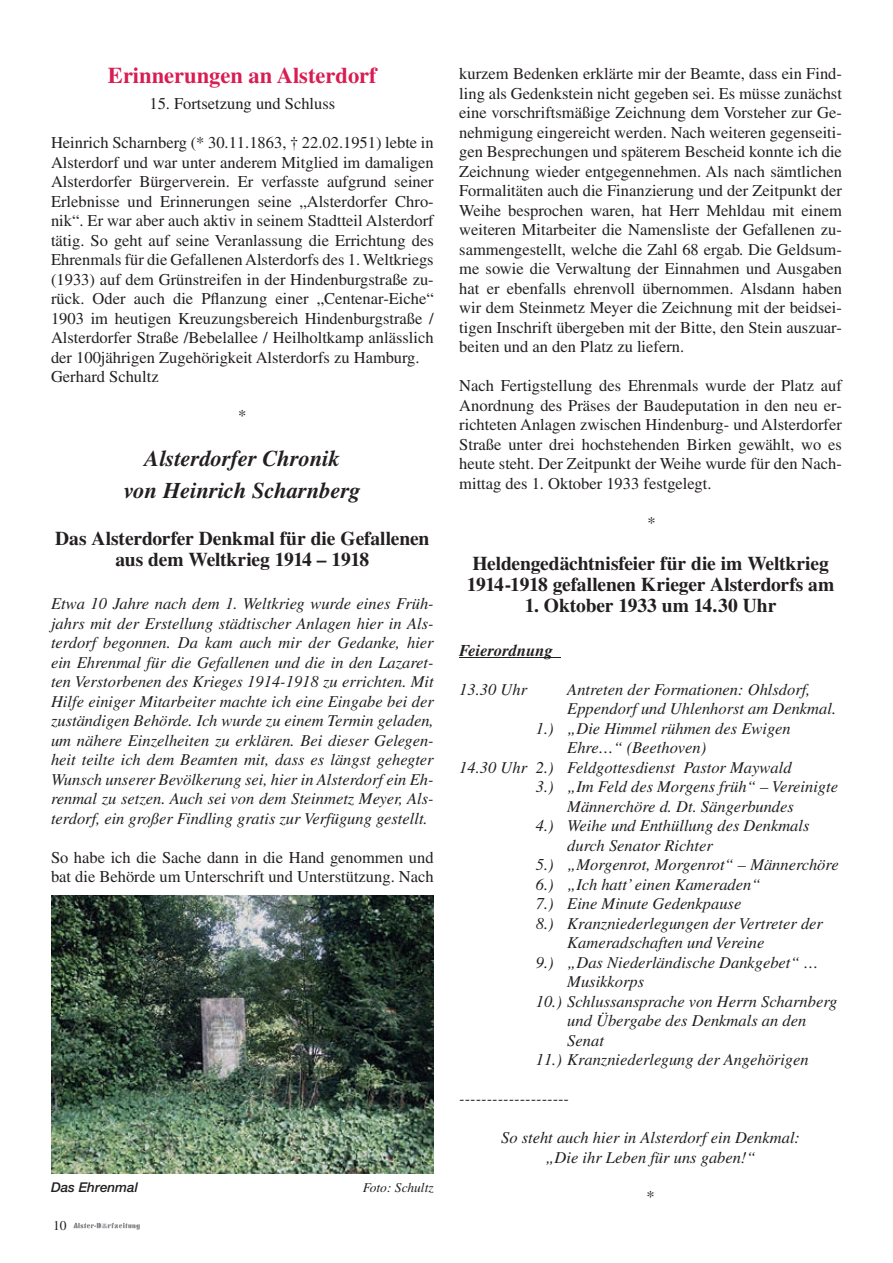
<style>
.page{position:relative;width:893px;height:1263px;background:#fff}
.page>*{position:absolute;margin:0;border:0;box-sizing:border-box;transform-origin:0 0}
.t1{font:italic 700 22.5px/32px "Times LT Std";color:#231f20;text-align:center}
.t2{font:700 22.5px "Times LT Std";color:#d91c52}
.t3{font:700 19.5px/21px "Times LT Std";letter-spacing:-.01em;color:#231f20;text-align:center}
.t4{font:16.5px/19.5px "Times LT Std";color:#231f20}
.t5{font:italic 16.5px/19.5px "Times LT Std";color:#231f20;text-align:justify}
.t6{font:italic 700 16.5px "Times LT Std";color:#231f20}
.t7{font:italic 13.5px "Times LT Std";color:#231f20}
.t8{font:italic 500 13.5px "Helvetica Neue LT Std";color:#231f20}
.t9{font:13.5px "Times LT Std";color:#231f20}
</style>
<div class="page">
<svg style="left:73px;top:1223px;width:67px;height:7px"></svg>
<hr style="left:459px;top:657px;width:102px;height:1px;background:#231f20">
<img style="left:51px;top:895px;width:383px;height:279px">
<h1 class="t2" style="left:108px;top:62px;width:270px">Erinnerungen an Alsterdorf</h1>
<p class="t4" style="left:149px;top:94px;width:187px">15. Fortsetzung und Schluss</p>
<p class="t4" style="left:51px;top:133px;width:384px">Heinrich Scharnberg (* 30.11.1863, † 22.02.1951) lebte in Alsterdorf und war unter anderem Mitglied im damaligen Alsterdorfer Bürgerverein. Er verfasste aufgrund seiner Erlebnisse und Erinnerungen seine „Alsterdorfer Chro&shy;nik“. Er war aber auch aktiv in seinem Stadtteil Alsterdorf tätig. So geht auf seine Veranlassung die Errichtung des Ehrenmals für die Gefallenen Alsterdorfs des 1. Weltkriegs (1933) auf dem Grünstreifen in der Hindenburgstraße zu&shy;rück. Oder auch die Pflanzung einer „Centenar-Eiche“ 1903 im heutigen Kreuzungsbereich Hindenburgstraße / Alsterdorfer Straße /Bebelallee / Heilholtkamp anlässlich der 100jährigen Zugehörigkeit Alsterdorfs zu Hamburg.<br>Gerhard Schultz</p>
<p class="t4" style="left:238px;top:406px;width:10px">*</p>
<h1 class="t1" style="left:124px;top:442px;width:238px">Alsterdorfer Chronik<br>von Heinrich Scharnberg</h1>
<p class="t3" style="left:55px;top:528px;width:376px">Das Alsterdorfer Denkmal für die Gefallenen aus dem Weltkrieg 1914 – 1918</p>
<p class="t5" style="left:51px;top:594px;width:384px">Etwa 10 Jahre nach dem 1. Weltkrieg wurde eines Früh&shy;jahrs mit der Erstellung städtischer Anlagen hier in Als&shy;terdorf begonnen. Da kam auch mir der Gedanke, hier ein Ehrenmal für die Gefallenen und die in den Lazaret&shy;ten Verstorbenen des Krieges 1914-1918 zu errichten. Mit Hilfe einiger Mitarbeiter machte ich eine Eingabe bei der zuständigen Behörde. Ich wurde zu einem Termin geladen, um nähere Einzelheiten zu erklären. Bei dieser Gelegen&shy;heit teilte ich dem Beamten mit, dass es längst gehegter Wunsch unserer Bevölkerung sei, hier in Alsterdorf ein Eh&shy;renmal zu setzen. Auch sei von dem Steinmetz Meyer, Als&shy;terdorf, ein großer Findling gratis zur Verfügung gestellt.</p>
<p class="t4" style="left:51px;top:847px;width:384px">So habe ich die Sache dann in die Hand genommen und bat die Behörde um Unterschrift und Unterstützung. Nach</p>
<p class="t8" style="left:51px;top:1179px;width:89px">Das Ehrenmal</p>
<p class="t7" style="left:363px;top:1180px;width:72px">Foto: Schultz</p>
<p class="t9" style="left:53px;top:1217px;width:15px">10</p>
<p class="t4" style="left:459px;top:64px;width:384px;text-align:justify">kurzem Bedenken erklärte mir der Beamte, dass ein Find&shy;ling als Gedenkstein nicht gegeben sei. Es müsse zunächst eine vorschriftsmäßige Zeichnung dem Vorsteher zur Ge&shy;nehmigung eingereicht werden. Nach weiteren gegenseiti&shy;gen Besprechungen und späterem Bescheid konnte ich die Zeichnung wieder entgegennehmen. Als nach sämtlichen Formalitäten auch die Finanzierung und der Zeitpunkt der Weihe besprochen waren, hat Herr Mehldau mit einem weiteren Mitarbeiter die Namensliste der Gefallenen zu&shy;sammengestellt, welche die Zahl 68 ergab. Die Geldsum&shy;me sowie die Verwaltung der Einnahmen und Ausgaben hat er ebenfalls ehrenvoll übernommen. Alsdann haben wir dem Steinmetz Meyer die Zeichnung mit der beidsei&shy;tigen Inschrift übergeben mit der Bitte, den Stein auszuar&shy;beiten und an den Platz zu liefern.</p>
<p class="t4" style="left:459px;top:376px;width:384px;text-align:justify">Nach Fertigstellung des Ehrenmals wurde der Platz auf Anordnung des Präses der Baudeputation in den neu er&shy;richteten Anlagen zwischen Hindenburg- und Alsterdorfer Straße unter drei hochstehenden Birken gewählt, wo es heute steht. Der Zeitpunkt der Weihe wurde für den Nach&shy;mittag des 1. Oktober 1933 festgelegt.</p>
<p class="t5" style="left:646px;top:513px;width:10px">*</p>
<p class="t3" style="left:467px;top:553px;width:369px;text-align:left">Heldengedächtnisfeier für die im Weltkrieg<br>1914-1918 gefallenen Krieger Alsterdorfs am</p>
<p class="t3" style="left:525px;top:595px;width:253px">1. Oktober 1933 um 14.30 Uhr</p>
<p class="t6" style="left:459px;top:640px;width:95px">Feierordnung</p>
<p class="t5" style="left:459px;top:679px;width:69px">13.30 Uhr</p>
<p class="t5" style="left:567px;top:679px;width:245px">Antreten der Formationen: Ohlsdorf,</p>
<p class="t5" style="left:567px;top:699px;width:270px">Eppendorf und Uhlenhorst am Denkmal.</p>
<p class="t5" style="left:536px;top:718px;width:256px">1.) „Die Himmel rühmen des Ewigen</p>
<p class="t5" style="left:567px;top:738px;width:140px">Ehre…“ (Beethoven)</p>
<p class="t5" style="left:459px;top:757px;width:334px">14.30 Uhr 2.) Feldgottesdienst Pastor Maywald</p>
<p class="t5" style="left:536px;top:777px;width:304px">3.) „Im Feld des Morgens früh“ – Vereinigte</p>
<p class="t5" style="left:567px;top:796px;width:228px">Männerchöre d. Dt. Sängerbundes</p>
<p class="t5" style="left:536px;top:816px;width:275px">4.) Weihe und Enthüllung des Denkmals</p>
<p class="t5" style="left:567px;top:835px;width:147px">durch Senator Richter</p>
<p class="t5" style="left:536px;top:855px;width:304px">5.) „Morgenrot, Morgenrot“ – Männerchöre</p>
<p class="t5" style="left:536px;top:874px;width:226px">6.) „Ich hatt’ einen Kameraden“</p>
<p class="t5" style="left:536px;top:894px;width:207px">7.) Eine Minute Gedenkpause</p>
<p class="t5" style="left:536px;top:913px;width:289px">8.) Kranzniederlegungen der Vertreter der</p>
<p class="t5" style="left:567px;top:933px;width:199px">Kameradschaften und Vereine</p>
<p class="t5" style="left:536px;top:952px;width:284px">9.) „Das Niederländische Dankgebet“ …</p>
<p class="t5" style="left:567px;top:972px;width:78px">Musikkorps</p>
<p class="t5" style="left:536px;top:991px;width:303px">10.) Schlussansprache von Herrn Scharnberg</p>
<p class="t5" style="left:567px;top:1011px;width:241px">und Übergabe des Denkmals an den</p>
<p class="t5" style="left:567px;top:1030px;width:38px">Senat</p>
<p class="t5" style="left:536px;top:1050px;width:274px">11.) Kranzniederlegung der Angehörigen</p>
<p class="t5" style="left:459px;top:1089px;width:111px">--------------------</p>
<p class="t5" style="left:501px;top:1128px;width:301px;text-align:center">So steht auch hier in Alsterdorf ein Denkmal: „Die ihr Leben für uns gaben!“</p>
<p class="t4" style="left:646px;top:1186px;width:10px">*</p>
</div>
